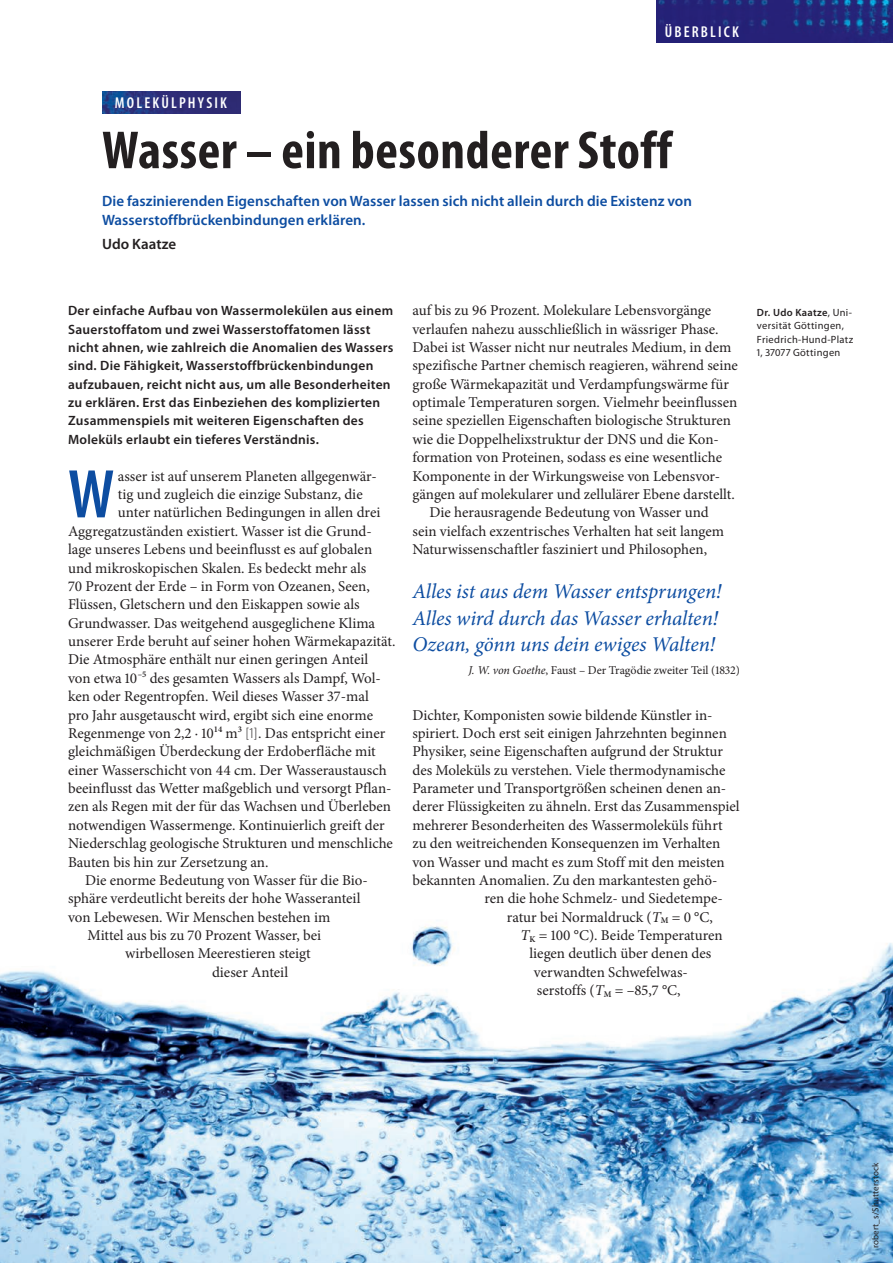
<style>
.page{position:relative;width:893px;height:1263px;background:#fff}
.page>*{position:absolute;margin:0;border:0;box-sizing:border-box;transform-origin:0 0}
._10_Überblick_GTO_in{font:600 condensed 69.6px "Myriad Pro";color:#0d4da1}
._01a_Überblick_Ü1_1z{font:700 condensed 54px "Myriad Pro";letter-spacing:.01em;color:#231f20}
._38a_Zitat{font:italic 21px "Minion Pro";letter-spacing:-.005em;color:#0d4da1}
.t1{font:600 condensed 15.75px "Myriad Pro";letter-spacing:.135em;color:#fff}
._12_GT_groß{font:15px/18.3px "Minion Pro";color:#231f20}
._10_Überblick_GTO_in-2{font:15px "Minion Pro";color:#231f20}
._01c_Überblick_Ü1-Un{font:600 15px/19.5px "Myriad Pro";letter-spacing:.005em;color:#0d4da1}
._01d_Überblick_Ü1-Au{font:600 15px "Myriad Pro";letter-spacing:.005em;color:#231f20}
._02_Überblick_Lead{font:600 13.5px/18.3px "Myriad Pro";letter-spacing:.02em;color:#231f20}
._32_Literatur_GThE{font:12px "Minion Pro";letter-spacing:-.005em;color:#231f20}
._03_Überblick_Autore{font:10.5px/13.5px "Myriad Pro";letter-spacing:.03em;color:#231f20}
._82_Bildquelle{font:9px "Myriad Pro";letter-spacing:.02em;color:#231f20}
.s1{font-family:"Myriad Pro";font-weight:300;font-stretch:condensed}
.s2{font-style:italic}
.s3{font-weight:600}
</style>
<div class="page">
<img style="left:656px;top:0;width:237px;height:43px">
<img style="left:102px;top:92px;width:138px;height:21px">
<img style="left:0;top:926px;width:893px;height:337px">
<p class="t1" style="left:665px;top:22px;width:76px">ÜBERBLICK</p>
<p class="t1" style="left:115px;top:93px;width:113px">MOLEKÜLPHYSIK</p>
<p class="_01a_Überblick_Ü1_1z" style="left:102px;top:116px;width:571px">Wasser – ein besonderer Stoff</p>
<p class="_01c_Überblick_Ü1-Un" style="left:102px;top:191px;width:591px">Die faszinierenden Eigenschaften von Wasser lassen sich nicht allein durch die Existenz von<br>Wasserstoffbrückenbindungen erklären.</p>
<p class="_01d_Überblick_Ü1-Au" style="left:102px;top:234px;width:76px">Udo Kaatze</p>
<p class="_02_Überblick_Lead" style="left:68px;top:301px;width:327px">Der einfache Aufbau von Wassermolekülen aus einem Sauerstoffatom und zwei Wasserstoffatomen lässt nicht ahnen, wie zahlreich die Anomalien des Wassers sind. Die Fähigkeit, Wasserstoffbrückenbindungen aufzubauen, reicht nicht aus, um alle Besonderheiten zu erklären. Erst das Einbeziehen des komplizierten Zusammenspiels mit weiteren Eigenschaften des Moleküls erlaubt ein tieferes Verständnis.</p>
<p class="_10_Überblick_GTO_in" style="left:68px;top:451px;width:48px">W</p>
<p class="_10_Überblick_GTO_in-2" style="left:118px;top:466px;width:260px">asser ist auf unserem Planeten allgegenwär-</p>
<p class="_10_Überblick_GTO_in-2" style="left:118px;top:484px;width:246px">tig und zugleich die einzige Substanz, die</p>
<p class="_10_Überblick_GTO_in-2" style="left:118px;top:502px;width:264px">unter natürlichen Bedingungen in allen drei</p>
<p class="_10_Überblick_GTO_in-2" style="left:68px;top:521px;width:305px">Aggregatzuständen existiert. Wasser ist die Grund-</p>
<p class="_10_Überblick_GTO_in-2" style="left:68px;top:539px;width:306px">lage unseres Lebens und beeinflusst es auf globalen</p>
<p class="_10_Überblick_GTO_in-2" style="left:68px;top:558px;width:300px">und mikroskopischen Skalen. Es bedeckt mehr als</p>
<p class="_10_Überblick_GTO_in-2" style="left:68px;top:576px;width:303px">70 Prozent der Erde – in Form von Ozeanen, Seen,</p>
<p class="_10_Überblick_GTO_in-2" style="left:68px;top:594px;width:293px">Flüssen, Gletschern und den Eiskappen sowie als</p>
<p class="_10_Überblick_GTO_in-2" style="left:68px;top:613px;width:309px">Grundwasser. Das weitgehend ausgeglichene Klima</p>
<p class="_10_Überblick_GTO_in-2" style="left:68px;top:631px;width:329px">unserer Erde beruht auf seiner hohen Wärmekapazität.</p>
<p class="_10_Überblick_GTO_in-2" style="left:68px;top:649px;width:302px">Die Atmosphäre enthält nur einen geringen Anteil</p>
<p class="_10_Überblick_GTO_in-2" style="left:68px;top:668px;width:314px">von etwa 10<sup>–5</sup> des gesamten Wassers als Dampf, Wol-</p>
<p class="_10_Überblick_GTO_in-2" style="left:68px;top:686px;width:302px">ken oder Regentropfen. Weil dieses Wasser 37-mal</p>
<p class="_10_Überblick_GTO_in-2" style="left:68px;top:705px;width:307px">pro Jahr ausgetauscht wird, ergibt sich eine enorme</p>
<p class="_10_Überblick_GTO_in-2" style="left:68px;top:723px;width:319px">Regenmenge von 2,2 ∙ 10<sup>14</sup> m<sup>3</sup> <span class="s1">[1]</span>. Das entspricht einer</p>
<p class="_10_Überblick_GTO_in-2" style="left:68px;top:741px;width:309px">gleichmäßigen Überdeckung der Erdoberfläche mit</p>
<p class="_10_Überblick_GTO_in-2" style="left:68px;top:760px;width:320px">einer Wasserschicht von 44 cm. Der Wasseraustausch</p>
<p class="_10_Überblick_GTO_in-2" style="left:68px;top:778px;width:325px">beeinflusst das Wetter maßgeblich und versorgt Pflan-</p>
<p class="_10_Überblick_GTO_in-2" style="left:68px;top:796px;width:324px">zen als Regen mit der für das Wachsen und Überleben</p>
<p class="_10_Überblick_GTO_in-2" style="left:68px;top:815px;width:318px">notwendigen Wassermenge. Kontinuierlich greift der</p>
<p class="_10_Überblick_GTO_in-2" style="left:68px;top:833px;width:326px">Niederschlag geologische Strukturen und menschliche</p>
<p class="_10_Überblick_GTO_in-2" style="left:68px;top:852px;width:202px">Bauten bis hin zur Zersetzung an.</p>
<p class="_12_GT_groß" style="left:85px;top:871px;width:284px">Die enorme Bedeutung von Wasser für die Bio-</p>
<p class="_12_GT_groß" style="left:68px;top:889px;width:294px">sphäre verdeutlicht bereits der hohe Wasseranteil</p>
<p class="_12_GT_groß" style="left:68px;top:908px;width:264px">von Lebewesen. Wir Menschen bestehen im</p>
<p class="_12_GT_groß" style="left:88px;top:926px;width:235px">Mittel aus bis zu 70 Prozent Wasser, bei</p>
<p class="_12_GT_groß" style="left:125px;top:944px;width:187px">wirbellosen Meerestieren steigt</p>
<p class="_12_GT_groß" style="left:212px;top:963px;width:78px">dieser Anteil</p>
<p class="_12_GT_groß" style="left:412px;top:301px;width:327px">auf bis zu 96 Prozent. Molekulare Lebensvorgänge verlaufen nahezu ausschließlich in wässriger Phase.<br>Dabei ist Wasser nicht nur neutrales Medium, in dem spezifische Partner chemisch reagieren, während seine große Wärmekapazität und Verdampfungswärme für optimale Temperaturen sorgen. Vielmehr beeinflussen seine speziellen Eigenschaften biologische Strukturen wie die Doppelhelixstruktur der DNS und die Kon&shy;formation von Proteinen, sodass es eine wesentliche Komponente in der Wirkungsweise von Lebensvor&shy;gängen auf molekularer und zellulärer Ebene darstellt.</p>
<p class="_12_GT_groß" style="left:412px;top:503px;width:313px;text-indent:17px">Die herausragende Bedeutung von Wasser und sein vielfach exzentrisches Verhalten hat seit langem<br>Naturwissenschaftler fasziniert und Philosophen,</p>
<p class="_38a_Zitat" style="left:412px;top:577px;width:311px">Alles ist aus dem Wasser entsprungen!</p>
<p class="_38a_Zitat" style="left:412px;top:603px;width:307px">Alles wird durch das Wasser erhalten!</p>
<p class="_38a_Zitat" style="left:412px;top:630px;width:304px">Ozean, gönn uns dein ewiges Walten!</p>
<p class="_32_Literatur_GThE" style="left:468px;top:662px;width:273px"><span class="s2">J. W. von Goethe</span>, Faust – Der Tragödie zweiter Teil (1832)</p>
<p class="_12_GT_groß" style="left:412px;top:706px;width:302px">Dichter, Komponisten sowie bildende Künstler in-</p>
<p class="_12_GT_groß" style="left:412px;top:724px;width:316px">spiriert. Doch erst seit einigen Jahrzehnten beginnen</p>
<p class="_12_GT_groß" style="left:412px;top:742px;width:312px">Physiker, seine Eigenschaften aufgrund der Struktur</p>
<p class="_12_GT_groß" style="left:412px;top:761px;width:315px">des Moleküls zu verstehen. Viele thermodynamische</p>
<p class="_12_GT_groß" style="left:412px;top:779px;width:315px">Parameter und Transportgrößen scheinen denen an-</p>
<p class="_12_GT_groß" style="left:412px;top:797px;width:329px">derer Flüssigkeiten zu ähneln. Erst das Zusammenspiel</p>
<p class="_12_GT_groß" style="left:412px;top:816px;width:312px">mehrerer Besonderheiten des Wassermoleküls führt</p>
<p class="_12_GT_groß" style="left:412px;top:834px;width:309px">zu den weitreichenden Konsequenzen im Verhalten</p>
<p class="_12_GT_groß" style="left:412px;top:853px;width:314px">von Wasser und macht es zum Stoff mit den meisten</p>
<p class="_12_GT_groß" style="left:412px;top:871px;width:306px">bekannten Anomalien. Zu den markantesten gehö-</p>
<p class="_12_GT_groß" style="left:484px;top:889px;width:240px">ren die hohe Schmelz- und Siedetempe-</p>
<p class="_12_GT_groß" style="left:507px;top:908px;width:207px">ratur bei Normaldruck (<span class="s2">T</span><sub>M</sub> = 0 °C,</p>
<p class="_12_GT_groß" style="left:520px;top:926px;width:204px"><span class="s2">T</span><sub>K</sub> = 100 °C). Beide Temperaturen</p>
<p class="_12_GT_groß" style="left:529px;top:944px;width:183px">liegen deutlich über denen des</p>
<p class="_12_GT_groß" style="left:534px;top:963px;width:155px">verwandten Schwefelwas-</p>
<p class="_12_GT_groß" style="left:537px;top:981px;width:145px">serstoffs (<span class="s2">T</span><sub>M</sub> = –85,7 °C,</p>
<p class="_03_Überblick_Autore" style="left:757px;top:305px;width:98px"><span class="s3">Dr. Udo Kaatze</span>, Uni&shy;versität Göttingen,<br>Friedrich-Hund-Platz<br>1, 37077 Göttingen</p>
<p class="_82_Bildquelle" style="left:870px;top:1248px;width:87px;rotate:-90deg">robert_s/Shutterstock</p>
</div>
